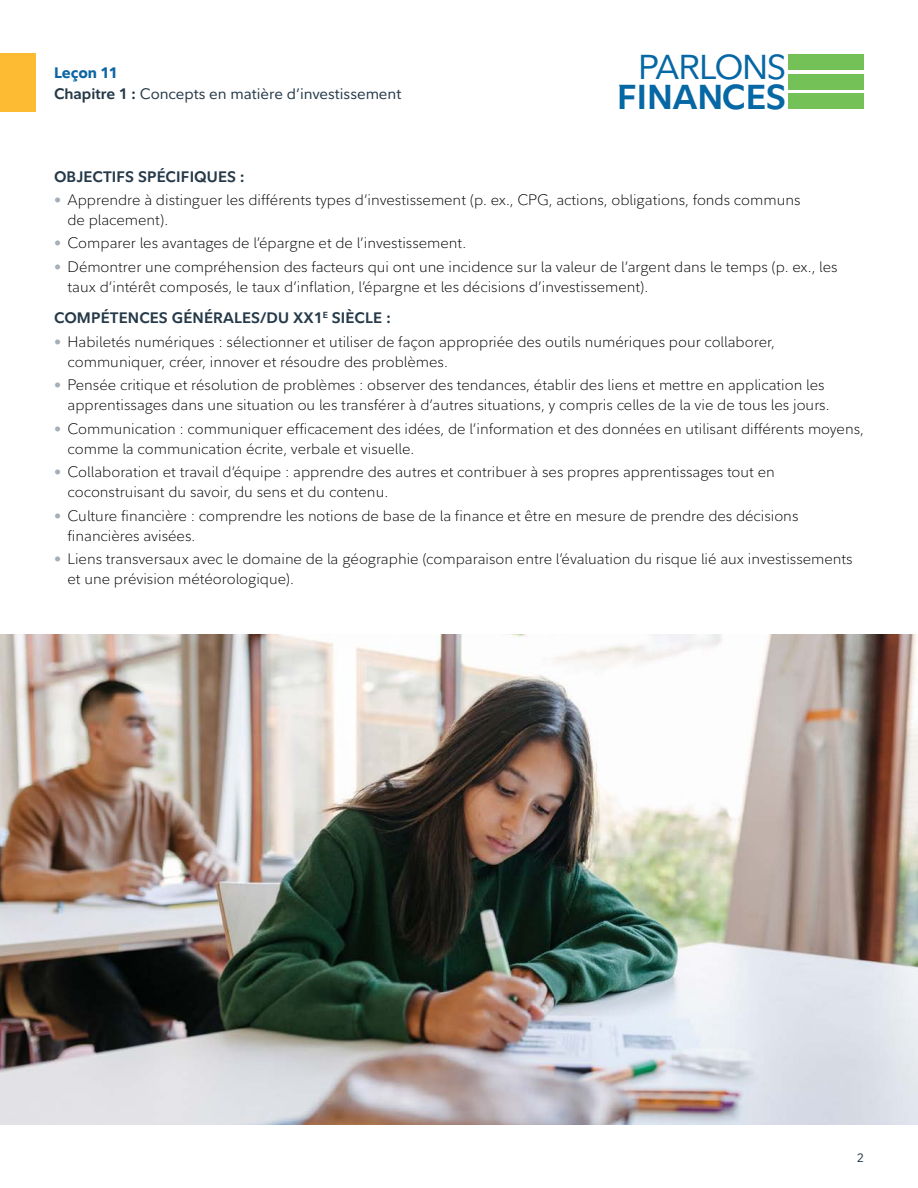
<style>
.page{position:relative;width:918px;height:1188px;background:#fff}
.page>*{position:absolute;margin:0;border:0;box-sizing:border-box;transform-origin:0 0}
.t1{font:700 34.2px "Fidelity Sans";color:#0567a4}
.t2{font:34.2px "Fidelity Sans";letter-spacing:-.04em;color:#0567a4}
.t3{font:300 15px/20.2px "Fidelity Sans";color:#000}
.t4{font:700 15px "Fidelity Sans";letter-spacing:.01em;color:#253948}
.t5{font:15px/21px "Fidelity Sans";color:#253948}
.t6{font:12px "Fidelity Sans";color:#253948}
.s1{font-weight:800;color:#0b66a3}
.s2{font-weight:700}
.s3{font-weight:400;font-size:14.25px;color:#a4afb9}
</style>
<div class="page">
<div style="left:0;top:54px;width:36px;height:58px;background:#fdbb33"></div>
<div style="left:788px;top:55px;width:76px;height:15px;background:#74c157"></div>
<div style="left:788px;top:74px;width:76px;height:15px;background:#74c157"></div>
<div style="left:788px;top:93px;width:76px;height:15px;background:#74c157"></div>
<img style="left:0;top:634px;width:918px;height:491px">
<p class="t5" style="left:54px;top:62px;width:349px"><span class="s1">Leçon 11<br></span><span class="s2">Chapitre 1 :</span> Concepts en matière d’investissement</p>
<h1 class="t2" style="left:638px;top:45px;width:150px">PARLONS</h1>
<h1 class="t1" style="left:617px;top:74px;width:170px">FINANCES</h1>
<p class="t4" style="left:54px;top:166px;width:192px">OBJECTIFS SPÉCIFIQUES :</p>
<p class="t3" style="left:68px;top:189px;width:735px;text-indent:-14px"><span class="s3">•</span> Apprendre à distinguer les différents types d’investissement (p. ex., CPG, actions, obligations, fonds communs de placement).</p>
<p class="t3" style="left:54px;top:233px;width:414px"><span class="s3">•</span> Comparer les avantages de l’épargne et de l’investissement.</p>
<p class="t3" style="left:68px;top:256px;width:772px;text-indent:-14px"><span class="s3">•</span> Démontrer une compréhension des facteurs qui ont une incidence sur la valeur de l’argent dans le temps (p. ex., les taux d’intérêt composés, le taux d’inflation, l’épargne et les décisions d’investissement).</p>
<p class="t4" style="left:54px;top:308px;width:339px">COMPÉTENCES GÉNÉRALES/DU XX1<sup>E</sup> SIÈCLE :</p>
<p class="t3" style="left:68px;top:331px;width:709px;text-indent:-14px"><span class="s3">•</span> Habiletés numériques : sélectionner et utiliser de façon appropriée des outils numériques pour collaborer, communiquer, créer, innover et résoudre des problèmes.</p>
<p class="t3" style="left:68px;top:375px;width:764px;text-indent:-14px"><span class="s3">•</span> Pensée critique et résolution de problèmes : observer des tendances, établir des liens et mettre en application les apprentissages dans une situation ou les transférer à d’autres situations, y compris celles de la vie de tous les jours.</p>
<p class="t3" style="left:68px;top:418px;width:798px;text-indent:-14px"><span class="s3">•</span> Communication : communiquer efficacement des idées, de l’information et des données en utilisant différents moyens, comme la communication écrite, verbale et visuelle.</p>
<p class="t3" style="left:68px;top:462px;width:709px;text-indent:-14px"><span class="s3">•</span> Collaboration et travail d’équipe : apprendre des autres et contribuer à ses propres apprentissages tout en coconstruisant du savoir, du sens et du contenu.</p>
<p class="t3" style="left:68px;top:505px;width:732px;text-indent:-14px"><span class="s3">•</span> Culture financière : comprendre les notions de base de la finance et être en mesure de prendre des décisions financières avisées.</p>
<p class="t3" style="left:68px;top:549px;width:787px;text-indent:-14px"><span class="s3">•</span> Liens transversaux avec le domaine de la géographie (comparaison entre l’évaluation du risque lié aux investissements et une prévision météorologique).</p>
<p class="t6" style="left:857px;top:1150px;width:8px">2</p>
</div>
